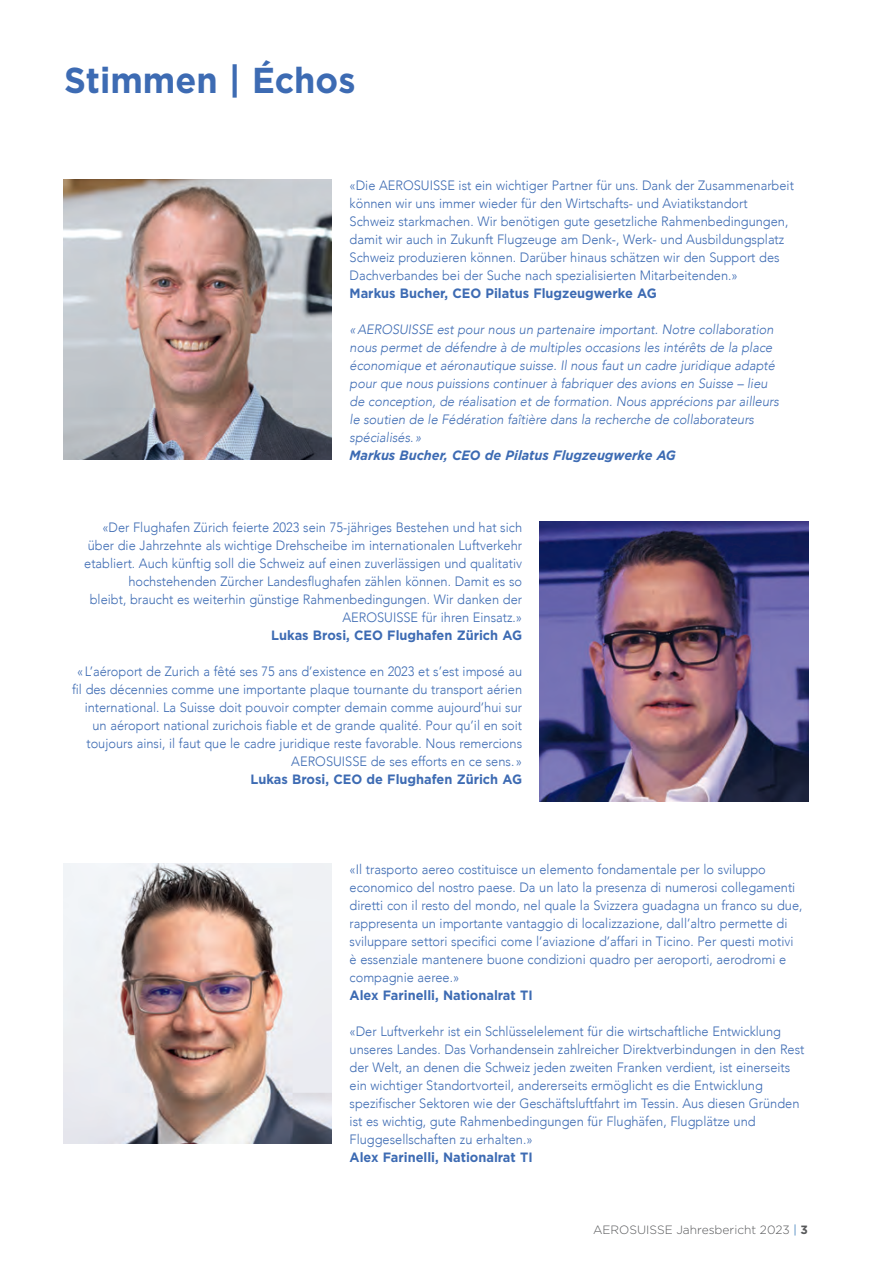
<style>
.page{position:relative;width:893px;height:1263px;background:#fff}
.page>*{position:absolute;margin:0;border:0;box-sizing:border-box;transform-origin:0 0}
.t1{font:700 36px "Gotham";color:#3d6bb3;scale:.95 1}
.t2{font:300 13.5px/18px "Avenir";color:#3d6bb3;scale:.95 1}
.t3{font:italic 300 13.5px/18px "Avenir";color:#3d6bb3;scale:.95 1}
.t4{font:700 13.5px "Gotham";color:#3d6bb3;scale:.95 1}
.t5{font:italic 700 13.5px "Gotham";color:#3d6bb3;scale:.95 1}
.t6{font:300 12px "Gotham";color:#57585a}
.s1{color:#0155a5}
.s2{font-weight:700}
</style>
<div class="page">
<img style="left:64px;top:179px;width:268px;height:281px">
<img style="left:540px;top:521px;width:268px;height:281px">
<img style="left:64px;top:863px;width:268px;height:281px">
<h1 class="t1" style="left:64px;top:56px;width:308px">Stimmen | Échos</h1>
<p class="t2" style="left:350px;top:176px;width:469px">«Die AEROSUISSE ist ein wichtiger Partner für uns. Dank der Zusammenarbeit können wir uns immer wieder für den Wirtschafts- und Aviatikstandort Schweiz starkmachen. Wir benötigen gute gesetzliche Rahmenbedingungen, damit wir auch in Zukunft Flugzeuge am Denk-, Werk- und Ausbildungsplatz Schweiz produzieren können. Darüber hinaus schätzen wir den Support des Dachverbandes bei der Suche nach spezialisierten Mitarbeitenden.»</p>
<p class="t4" style="left:350px;top:284px;width:325px">Markus Bucher, CEO Pilatus Flugzeugwerke AG</p>
<p class="t3" style="left:350px;top:320px;width:453px">«AEROSUISSE est pour nous un partenaire important. Notre collaboration nous permet de défendre à de multiples occasions les intérêts de la place économique et aéronautique suisse. Il nous faut un cadre juridique adapté pour que nous puissions continuer à fabriquer des avions en Suisse – lieu de conception, de réalisation et de formation. Nous apprécions par ailleurs le soutien de le Fédération faîtière dans la recherche de collaborateurs spécialisés. »</p>
<p class="t5" style="left:350px;top:446px;width:345px">Markus Bucher, CEO de Pilatus Flugzeugwerke AG</p>
<p class="t2" style="left:84px;top:518px;width:462px;text-align:right">«Der Flughafen Zürich feierte 2023 sein 75-jähriges Bestehen und hat sich über die Jahrzehnte als wichtige Drehscheibe im internationalen Luftverkehr etabliert. Auch künftig soll die Schweiz auf einen zuverlässigen und qualitativ hochstehenden Zürcher Landesflughafen zählen können. Damit es so<br>bleibt, braucht es weiterhin günstige Rahmenbedingungen. Wir danken der AEROSUISSE für ihren Einsatz.»</p>
<p class="t4" style="left:271px;top:626px;width:266px">Lukas Brosi, CEO Flughafen Zürich AG</p>
<p class="t2" style="left:72px;top:662px;width:475px;text-align:right">« L’aéroport de Zurich a fêté ses 75 ans d’existence en 2023 et s’est imposé au fil des décennies comme une importante plaque tournante du transport aérien international. La Suisse doit pouvoir compter demain comme aujourd’hui sur un aéroport national zurichois fiable et de grande qualité. Pour qu’il en soit toujours ainsi, il faut que le cadre juridique reste favorable. Nous remercions AEROSUISSE de ses efforts en ce sens. »</p>
<p class="t4" style="left:251px;top:770px;width:287px">Lukas Brosi, CEO de Flughafen Zürich AG</p>
<p class="t2" style="left:350px;top:860px;width:478px">«Il trasporto aereo costituisce un elemento fondamentale per lo sviluppo economico del nostro paese. Da un lato la presenza di numerosi collegamenti diretti con il resto del mondo, nel quale la Svizzera guadagna un franco su due, rappresenta un importante vantaggio di localizzazione, dall’altro permette di sviluppare settori specifici come l’aviazione d’affari in Ticino. Per questi motivi è essenziale mantenere buone condizioni quadro per aeroporti, aerodromi e compagnie aeree.»</p>
<p class="t4" style="left:350px;top:986px;width:194px">Alex Farinelli, Nationalrat TI</p>
<p class="t2" style="left:350px;top:1022px;width:480px">«Der Luftverkehr ist ein Schlüsselelement für die wirtschaftliche Entwicklung unseres Landes. Das Vorhandensein zahlreicher Direktverbindungen in den Rest der Welt, an denen die Schweiz jeden zweiten Franken verdient, ist einerseits ein wichtiger Standortvorteil, andererseits ermöglicht es die Entwicklung spezifischer Sektoren wie der Geschäftsluftfahrt im Tessin. Aus diesen Gründen ist es wichtig, gute Rahmenbedingungen für Flughäfen, Flugplätze und Fluggesellschaften zu erhalten.»</p>
<p class="t4" style="left:350px;top:1148px;width:194px">Alex Farinelli, Nationalrat TI</p>
<p class="t6" style="left:593px;top:1222px;width:216px">AEROSUISSE Jahresbericht 2023 <span class="s1">|</span> <span class="s2">3</span></p>
</div>
